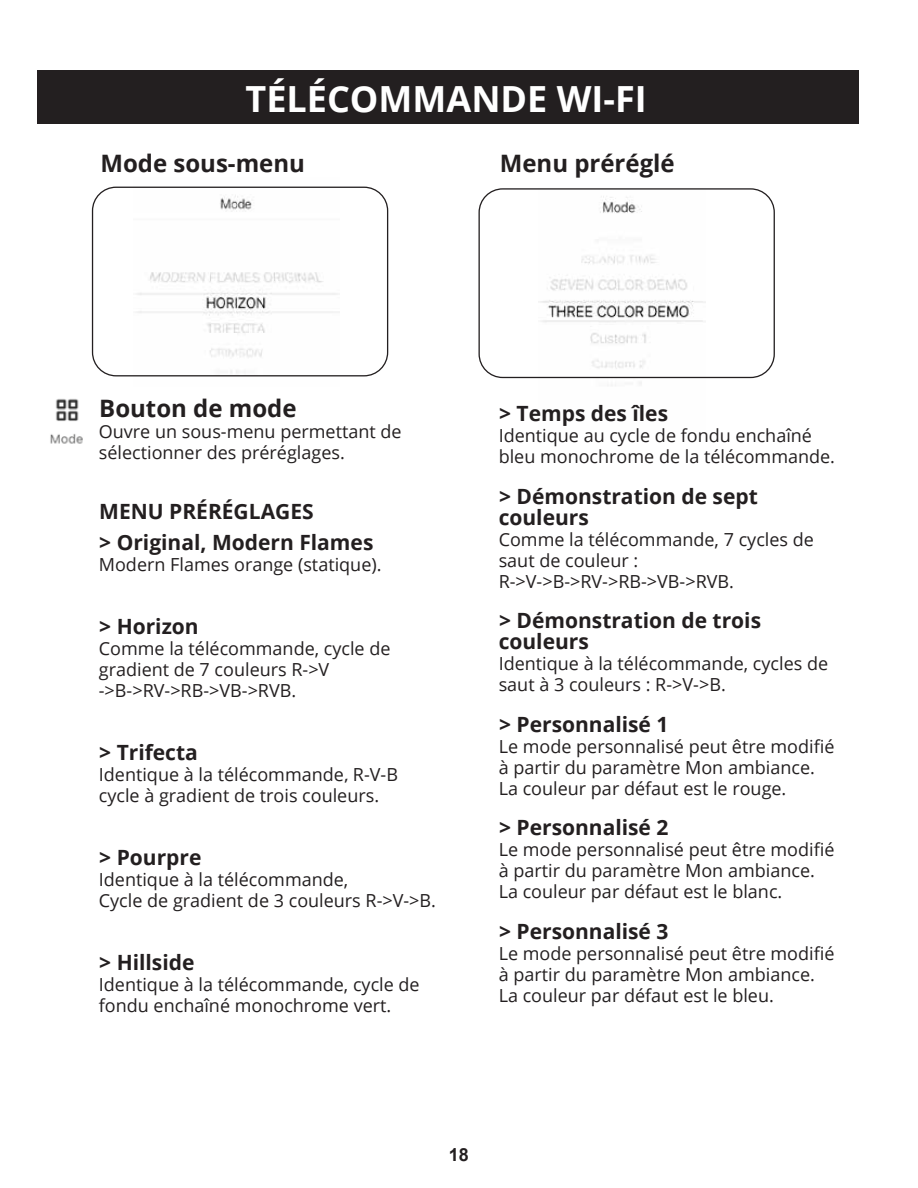
<style>
.page{position:relative;width:918px;height:1188px;background:#fff}
.page>*{position:absolute;margin:0;border:0;box-sizing:border-box;transform-origin:0 0}
.t1{font:700 36px "Open Sans";color:#fff}
.t2{font:700 24px "Open Sans";color:#231f20}
.t3{font:700 21px/21px "Open Sans";color:#231f20}
.t4{font:18px/21px "Open Sans";color:#231f20}
.t5{font:700 18px "Arial";color:#231f20}
.s1{font-family:"Koz Go Pr 6 N"}
</style>
<div class="page">
<div style="left:37px;top:70px;width:822px;height:54px;background:#231f20"></div>
<img style="left:134px;top:186px;width:206px;height:191px">
<div style="left:92px;top:187px;width:296px;height:189px;border:1px solid #231f20;border-radius:24px"></div>
<img style="left:538px;top:196px;width:167px;height:190px">
<div style="left:479px;top:188px;width:296px;height:190px;border:1px solid #231f20;border-radius:24px"></div>
<img style="left:50px;top:399px;width:33px;height:45px">
<h1 class="t1" style="left:246px;top:73px;width:403px">TÉLÉCOMMANDE WI-FI</h1>
<h2 class="t2" style="left:100px;top:146px;width:206px">Mode sous-menu</h2>
<h2 class="t2" style="left:500px;top:146px;width:177px">Menu préréglé</h2>
<h2 class="t2" style="left:99px;top:391px;width:199px">Bouton de mode</h2>
<p class="t4" style="left:99px;top:420px;width:304px">Ouvre un sous-menu permettant de sélectionner des préréglages.</p>
<p class="t3" style="left:99px;top:495px;width:276px;line-height:31.5px">MENU PRÉRÉGLAGES<br>&gt; Original, Modern Flames</p>
<p class="t4" style="left:99px;top:554px;width:284px">Modern Flames orange (statique).</p>
<p class="t3" style="left:99px;top:616px;width:101px">&gt; Horizon</p>
<p class="t4" style="left:99px;top:638px;width:293px">Comme la télécommande, cycle de gradient de 7 couleurs R-&gt;V -&gt;B-&gt;RV-&gt;RB-&gt;VB-&gt;RVB.</p>
<p class="t3" style="left:99px;top:742px;width:100px">&gt; Trifecta</p>
<p class="t4" style="left:99px;top:764px;width:301px">Identique à la télécommande<span class="s1">，</span>R-V-B cycle à gradient de trois couleurs.</p>
<p class="t3" style="left:99px;top:847px;width:104px">&gt; Pourpre</p>
<p class="t4" style="left:99px;top:869px;width:339px">Identique à la télécommande,<br>Cycle de gradient de 3 couleurs R-&gt;V-&gt;B.</p>
<p class="t3" style="left:99px;top:952px;width:97px">&gt; Hillside</p>
<p class="t4" style="left:99px;top:974px;width:322px">Identique à la télécommande, cycle de fondu enchaîné monochrome vert.</p>
<p class="t3" style="left:499px;top:402px;width:171px">&gt; Temps des îles</p>
<p class="t4" style="left:499px;top:425px;width:338px">Identique au cycle de fondu enchaîné bleu monochrome de la télécommande.</p>
<p class="t3" style="left:499px;top:485px;width:261px">&gt; Démonstration de sept couleurs</p>
<p class="t4" style="left:499px;top:528px;width:317px">Comme la télécommande, 7 cycles de saut de couleur :<br>R-&gt;V-&gt;B-&gt;RV-&gt;RB-&gt;VB-&gt;RVB.</p>
<p class="t3" style="left:499px;top:609px;width:264px">&gt; Démonstration de trois couleurs</p>
<p class="t4" style="left:499px;top:653px;width:331px">Identique à la télécommande, cycles de saut à 3 couleurs : R-&gt;V-&gt;B.</p>
<p class="t3" style="left:499px;top:713px;width:171px">&gt; Personnalisé 1</p>
<p class="t4" style="left:499px;top:735px;width:337px">Le mode personnalisé peut être modifié à partir du paramètre Mon ambiance.<br>La couleur par défaut est le rouge.</p>
<p class="t3" style="left:499px;top:816px;width:171px">&gt; Personnalisé 2</p>
<p class="t4" style="left:499px;top:839px;width:337px">Le mode personnalisé peut être modifié à partir du paramètre Mon ambiance.<br>La couleur par défaut est le blanc.</p>
<p class="t3" style="left:499px;top:920px;width:171px">&gt; Personnalisé 3</p>
<p class="t4" style="left:499px;top:942px;width:337px">Le mode personnalisé peut être modifié à partir du paramètre Mon ambiance.<br>La couleur par défaut est le bleu.</p>
<p class="t5" style="left:449px;top:1143px;width:22px">18</p>
</div>
